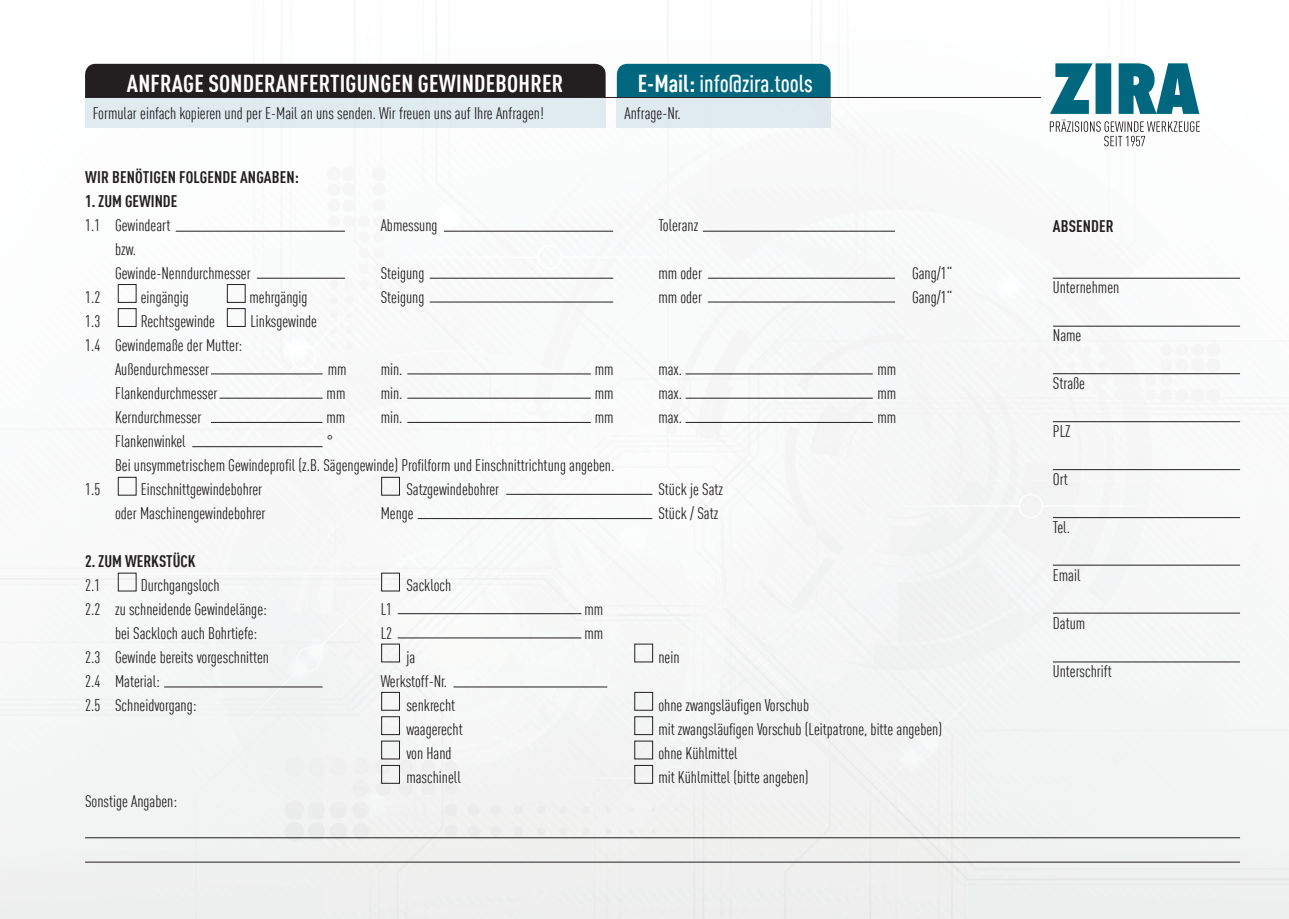
<style>
.page{position:relative;width:1289px;height:919px;background:#fff}
.page>*{position:absolute;margin:0;border:0;box-sizing:border-box;transform-origin:0 0}
.t1{font:700 condensed 24px "DINOT";letter-spacing:.01em;color:#fff}
.t2{font:500 condensed 24px "DINOT";color:#fff}
.t3{font:condensed 16.5px/24px "DINOT";color:#231f20}
.t4{font:700 condensed 16.5px "DINOT";letter-spacing:.01em;color:#231f20}
.s1{font-weight:700}
</style>
<div class="page">
<img style="left:0;top:63px;width:1288px;height:855px">
<div style="left:85px;top:99px;width:520px;height:29px;background:#dfebef"></div>
<svg style="left:1049px;top:63px;width:150px;height:83px"></svg>
<div style="left:85px;top:64px;width:520px;height:33px;background:#231f20"></div>
<div style="left:617px;top:64px;width:213px;height:33px;background:#00677e"></div>
<img style="left:85px;top:98px;width:520px;height:1px">
<div style="left:617px;top:98px;width:213px;height:30px;background:#deeaef"></div>
<hr style="left:85px;top:97px;width:955px;height:1px;background:#231f20">
<hr style="left:444px;top:231px;width:169px;height:1px;background:#231f20">
<hr style="left:429px;top:278px;width:184px;height:1px;background:#231f20">
<hr style="left:407px;top:373px;width:184px;height:1px;background:#231f20">
<hr style="left:407px;top:398px;width:184px;height:1px;background:#231f20">
<hr style="left:398px;top:613px;width:183px;height:1px;background:#231f20">
<hr style="left:506px;top:494px;width:146px;height:1px;background:#231f20">
<hr style="left:407px;top:422px;width:184px;height:1px;background:#231f20">
<hr style="left:453px;top:686px;width:154px;height:1px;background:#231f20">
<hr style="left:398px;top:637px;width:183px;height:1px;background:#231f20">
<hr style="left:418px;top:518px;width:234px;height:1px;background:#231f20">
<hr style="left:429px;top:301px;width:184px;height:1px;background:#231f20">
<hr style="left:702px;top:231px;width:193px;height:1px;background:#231f20">
<hr style="left:708px;top:278px;width:187px;height:1px;background:#231f20">
<hr style="left:1052px;top:278px;width:187px;height:1px;background:#231f20">
<hr style="left:1052px;top:469px;width:187px;height:1px;background:#231f20">
<hr style="left:1052px;top:373px;width:187px;height:1px;background:#231f20">
<hr style="left:1052px;top:564px;width:187px;height:1px;background:#231f20">
<hr style="left:1052px;top:326px;width:187px;height:1px;background:#231f20">
<hr style="left:1052px;top:517px;width:187px;height:1px;background:#231f20">
<hr style="left:1052px;top:421px;width:187px;height:1px;background:#231f20">
<hr style="left:1052px;top:612px;width:187px;height:1px;background:#231f20">
<hr style="left:1052px;top:661px;width:187px;height:1px;background:#231f20">
<hr style="left:685px;top:373px;width:187px;height:1px;background:#231f20">
<hr style="left:685px;top:398px;width:187px;height:1px;background:#231f20">
<hr style="left:685px;top:422px;width:187px;height:1px;background:#231f20">
<hr style="left:708px;top:301px;width:187px;height:1px;background:#231f20">
<hr style="left:176px;top:231px;width:169px;height:1px;background:#231f20">
<hr style="left:257px;top:278px;width:88px;height:1px;background:#231f20">
<hr style="left:211px;top:373px;width:111px;height:1px;background:#231f20">
<hr style="left:219px;top:398px;width:103px;height:1px;background:#231f20">
<hr style="left:211px;top:422px;width:111px;height:1px;background:#231f20">
<hr style="left:164px;top:686px;width:158px;height:1px;background:#231f20">
<hr style="left:85px;top:837px;width:1154px;height:1px;background:#231f20">
<hr style="left:85px;top:861px;width:1154px;height:1px;background:#231f20">
<hr style="left:192px;top:446px;width:130px;height:1px;background:#231f20">
<div style="left:118px;top:284px;width:18px;height:19px;border:1px solid #231f20"></div>
<div style="left:118px;top:477px;width:18px;height:18px;border:1px solid #231f20"></div>
<div style="left:118px;top:572px;width:18px;height:19px;border:1px solid #231f20"></div>
<div style="left:118px;top:308px;width:18px;height:19px;border:1px solid #231f20"></div>
<div style="left:227px;top:284px;width:18px;height:19px;border:1px solid #231f20"></div>
<div style="left:381px;top:477px;width:19px;height:18px;border:1px solid #231f20"></div>
<div style="left:381px;top:572px;width:19px;height:19px;border:1px solid #231f20"></div>
<div style="left:381px;top:643px;width:19px;height:19px;border:1px solid #231f20"></div>
<div style="left:381px;top:692px;width:19px;height:18px;border:1px solid #231f20"></div>
<div style="left:381px;top:740px;width:19px;height:19px;border:1px solid #231f20"></div>
<div style="left:381px;top:716px;width:19px;height:19px;border:1px solid #231f20"></div>
<div style="left:381px;top:765px;width:19px;height:18px;border:1px solid #231f20"></div>
<div style="left:634px;top:643px;width:19px;height:19px;border:1px solid #231f20"></div>
<div style="left:634px;top:692px;width:19px;height:18px;border:1px solid #231f20"></div>
<div style="left:634px;top:740px;width:19px;height:19px;border:1px solid #231f20"></div>
<div style="left:634px;top:716px;width:19px;height:19px;border:1px solid #231f20"></div>
<div style="left:634px;top:765px;width:19px;height:18px;border:1px solid #231f20"></div>
<div style="left:227px;top:308px;width:18px;height:19px;border:1px solid #231f20"></div>
<h1 class="t1" style="left:127px;top:66px;width:438px">ANFRAGE SONDERANFERTIGUNGEN GEWINDEBOHRER</h1>
<h1 class="t2" style="left:637px;top:66px;width:177px"><span class="s1">E-Mail:</span> info@zira.tools</h1>
<p class="t3" style="left:93px;top:100px;width:452px">Formular einfach kopieren und per E-Mail an uns senden. Wir freuen uns auf Ihre Anfragen!</p>
<p class="t3" style="left:624px;top:100px;width:58px">Anfrage-Nr.</p>
<p class="t4" style="left:85px;top:165px;width:215px">WIR BENÖTIGEN FOLGENDE ANGABEN:</p>
<p class="t4" style="left:85px;top:189px;width:94px">1. ZUM GEWINDE</p>
<p class="t3" style="left:85px;top:212px;width:87px">1.1 Gewindeart</p>
<p class="t3" style="left:381px;top:212px;width:58px">Abmessung</p>
<p class="t3" style="left:658px;top:212px;width:41px">Toleranz</p>
<p class="t3" style="left:115px;top:236px;width:137px">bzw.<br>Gewinde-Nenndurchmesser</p>
<p class="t3" style="left:381px;top:260px;width:45px">Steigung</p>
<p class="t3" style="left:658px;top:260px;width:45px">mm oder</p>
<p class="t3" style="left:912px;top:260px;width:42px">Gang/1“</p>
<p class="t3" style="left:85px;top:284px;width:17px">1.2</p>
<p class="t3" style="left:141px;top:284px;width:49px">eingängig</p>
<p class="t3" style="left:249px;top:284px;width:59px">mehrgängig</p>
<p class="t3" style="left:381px;top:284px;width:45px">Steigung</p>
<p class="t3" style="left:658px;top:284px;width:45px">mm oder</p>
<p class="t3" style="left:912px;top:284px;width:42px">Gang/1“</p>
<p class="t3" style="left:85px;top:308px;width:17px">1.3</p>
<p class="t3" style="left:141px;top:308px;width:76px">Rechtsgewinde</p>
<p class="t3" style="left:250px;top:308px;width:68px">Linksgewinde</p>
<p class="t3" style="left:85px;top:332px;width:159px;text-align:center">1.4 Gewindemaße der Mutter:<br>Außendurchmesser</p>
<p class="t3" style="left:328px;top:356px;width:20px">mm</p>
<p class="t3" style="left:381px;top:356px;width:23px">min.</p>
<p class="t3" style="left:594px;top:356px;width:20px">mm</p>
<p class="t3" style="left:658px;top:356px;width:25px">max.</p>
<p class="t3" style="left:877px;top:356px;width:20px">mm</p>
<p class="t3" style="left:115px;top:380px;width:104px">Flankendurchmesser</p>
<p class="t3" style="left:326px;top:380px;width:20px">mm</p>
<p class="t3" style="left:381px;top:380px;width:23px">min.</p>
<p class="t3" style="left:594px;top:380px;width:20px">mm</p>
<p class="t3" style="left:658px;top:380px;width:25px">max.</p>
<p class="t3" style="left:877px;top:380px;width:20px">mm</p>
<p class="t3" style="left:115px;top:404px;width:88px">Kerndurchmesser</p>
<p class="t3" style="left:326px;top:404px;width:20px">mm</p>
<p class="t3" style="left:381px;top:404px;width:23px">min.</p>
<p class="t3" style="left:594px;top:404px;width:20px">mm</p>
<p class="t3" style="left:658px;top:404px;width:25px">max.</p>
<p class="t3" style="left:877px;top:404px;width:20px">mm</p>
<p class="t3" style="left:115px;top:428px;width:72px">Flankenwinkel</p>
<p class="t3" style="left:115px;top:428px;width:501px;text-indent:212px">°<br>Bei unsymmetrischem Gewindeprofil (z.B. Sägengewinde) Profilform und Einschnittrichtung angeben.</p>
<p class="t3" style="left:85px;top:476px;width:17px">1.5</p>
<p class="t3" style="left:141px;top:476px;width:123px">Einschnittgewindebohrer</p>
<p class="t3" style="left:406px;top:476px;width:94px">Satzgewindebohrer</p>
<p class="t3" style="left:658px;top:476px;width:66px">Stück je Satz</p>
<p class="t3" style="left:115px;top:500px;width:152px">oder Maschinengewindebohrer</p>
<p class="t3" style="left:381px;top:500px;width:35px">Menge</p>
<p class="t3" style="left:658px;top:500px;width:61px">Stück / Satz</p>
<p class="t4" style="left:85px;top:549px;width:112px">2. ZUM WERKSTÜCK</p>
<p class="t3" style="left:85px;top:572px;width:17px">2.1</p>
<p class="t3" style="left:141px;top:572px;width:80px">Durchgangsloch</p>
<p class="t3" style="left:406px;top:572px;width:46px">Sackloch</p>
<p class="t3" style="left:85px;top:596px;width:183px">2.2 zu schneidende Gewindelänge:</p>
<p class="t3" style="left:381px;top:596px;width:13px">L1</p>
<p class="t3" style="left:584px;top:596px;width:20px">mm</p>
<p class="t3" style="left:115px;top:620px;width:144px">bei Sackloch auch Bohrtiefe:</p>
<p class="t3" style="left:381px;top:620px;width:13px">L2</p>
<p class="t3" style="left:584px;top:620px;width:20px">mm</p>
<p class="t3" style="left:85px;top:644px;width:185px">2.3 Gewinde bereits vorgeschnitten</p>
<p class="t3" style="left:406px;top:644px;width:10px">ja</p>
<p class="t3" style="left:658px;top:644px;width:23px">nein</p>
<p class="t3" style="left:85px;top:668px;width:76px">2.4 Material:</p>
<p class="t3" style="left:381px;top:668px;width:68px">Werkstoff-Nr.</p>
<p class="t3" style="left:85px;top:692px;width:113px">2.5 Schneidvorgang:</p>
<p class="t3" style="left:406px;top:692px;width:50px">senkrecht</p>
<p class="t3" style="left:658px;top:692px;width:152px">ohne zwangsläufigen Vorschub</p>
<p class="t3" style="left:406px;top:716px;width:58px">waagerecht</p>
<p class="t3" style="left:658px;top:716px;width:285px">mit zwangsläufigen Vorschub (Leitpatrone, bitte angeben)</p>
<p class="t3" style="left:406px;top:740px;width:47px">von Hand</p>
<p class="t3" style="left:658px;top:740px;width:81px">ohne Kühlmittel</p>
<p class="t3" style="left:406px;top:764px;width:56px">maschinell</p>
<p class="t3" style="left:658px;top:764px;width:152px">mit Kühlmittel (bitte angeben)</p>
<p class="t3" style="left:85px;top:788px;width:94px">Sonstige Angaben:</p>
<p class="t4" style="left:1052px;top:214px;width:62px">ABSENDER</p>
<p class="t3" style="left:1052px;top:274px;width:68px">Unternehmen</p>
<p class="t3" style="left:1052px;top:322px;width:30px">Name</p>
<p class="t3" style="left:1052px;top:370px;width:34px">Straße</p>
<p class="t3" style="left:1052px;top:418px;width:19px">PLZ</p>
<p class="t3" style="left:1052px;top:466px;width:17px">Ort</p>
<p class="t3" style="left:1052px;top:514px;width:19px">Tel.</p>
<p class="t3" style="left:1052px;top:562px;width:29px">Email</p>
<p class="t3" style="left:1052px;top:610px;width:34px">Datum</p>
<p class="t3" style="left:1052px;top:658px;width:60px">Unterschrift</p>
</div>
